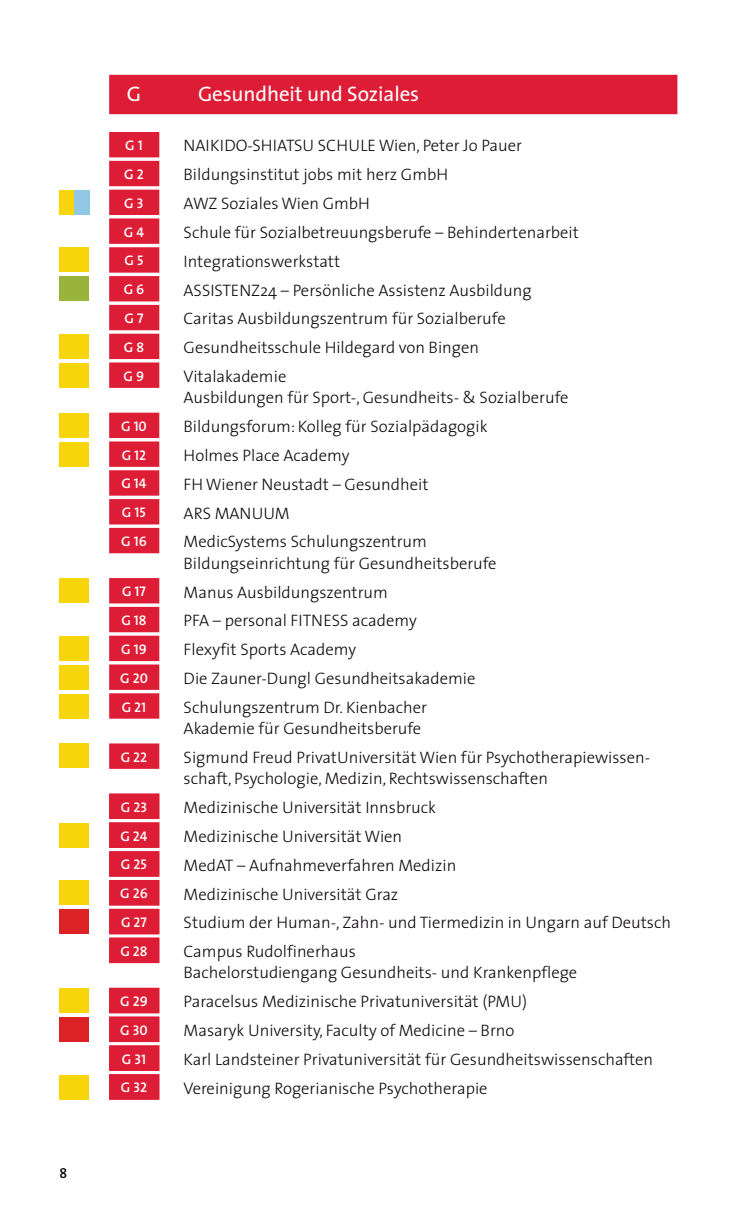
<style>
.page{position:relative;width:737px;height:1226px;background:#fff}
.page>*{position:absolute;margin:0;border:0;box-sizing:border-box;transform-origin:0 0}
.t1{font:21px "The Sans";letter-spacing:-.005em;color:#fff}
.t2{font:300 16.62px/21.3px "The Sans";color:#0d090d}
.t3{font:14px "The Sans Semi Bold Caps";color:#fff}
.t4{font:600 14px "The Sans";color:#0d090d}
</style>
<div class="page">
<div style="left:109px;top:75px;width:568px;height:39px;background:#dd1d35"></div>
<div style="left:109px;top:132px;width:50px;height:25px;background:#dd1d35"></div>
<div style="left:109px;top:161px;width:50px;height:25px;background:#dd1d35"></div>
<div style="left:109px;top:190px;width:50px;height:25px;background:#dd1d35"></div>
<div style="left:109px;top:218px;width:50px;height:26px;background:#dd1d35"></div>
<div style="left:109px;top:247px;width:50px;height:25px;background:#dd1d35"></div>
<div style="left:109px;top:276px;width:50px;height:25px;background:#dd1d35"></div>
<div style="left:109px;top:305px;width:50px;height:25px;background:#dd1d35"></div>
<div style="left:109px;top:333px;width:50px;height:26px;background:#dd1d35"></div>
<div style="left:109px;top:362px;width:50px;height:26px;background:#dd1d35"></div>
<div style="left:109px;top:412px;width:50px;height:26px;background:#dd1d35"></div>
<div style="left:109px;top:441px;width:50px;height:26px;background:#dd1d35"></div>
<div style="left:109px;top:470px;width:50px;height:25px;background:#dd1d35"></div>
<div style="left:109px;top:499px;width:50px;height:25px;background:#dd1d35"></div>
<div style="left:109px;top:528px;width:50px;height:25px;background:#dd1d35"></div>
<div style="left:109px;top:578px;width:50px;height:25px;background:#dd1d35"></div>
<div style="left:109px;top:607px;width:50px;height:25px;background:#dd1d35"></div>
<div style="left:109px;top:635px;width:50px;height:26px;background:#dd1d35"></div>
<div style="left:109px;top:664px;width:50px;height:25px;background:#dd1d35"></div>
<div style="left:109px;top:693px;width:50px;height:25px;background:#dd1d35"></div>
<div style="left:109px;top:743px;width:50px;height:25px;background:#dd1d35"></div>
<div style="left:109px;top:793px;width:50px;height:26px;background:#dd1d35"></div>
<div style="left:109px;top:822px;width:50px;height:25px;background:#dd1d35"></div>
<div style="left:109px;top:851px;width:50px;height:25px;background:#dd1d35"></div>
<div style="left:109px;top:880px;width:50px;height:25px;background:#dd1d35"></div>
<div style="left:109px;top:908px;width:50px;height:26px;background:#dd1d35"></div>
<div style="left:109px;top:937px;width:50px;height:26px;background:#dd1d35"></div>
<div style="left:109px;top:987px;width:50px;height:26px;background:#dd1d35"></div>
<div style="left:109px;top:1016px;width:50px;height:25px;background:#dd1d35"></div>
<div style="left:109px;top:1045px;width:50px;height:25px;background:#dd1d35"></div>
<div style="left:109px;top:1074px;width:50px;height:25px;background:#dd1d35"></div>
<div style="left:60px;top:190px;width:29px;height:25px;background:#f6d60a"></div>
<div style="left:74px;top:190px;width:15px;height:25px;background:#8fc7e4"></div>
<div style="left:60px;top:247px;width:29px;height:25px;background:#f6d60a"></div>
<div style="left:60px;top:276px;width:29px;height:25px;background:#98b43a"></div>
<div style="left:60px;top:334px;width:29px;height:25px;background:#f6d60a"></div>
<div style="left:60px;top:363px;width:29px;height:24px;background:#f6d60a"></div>
<div style="left:60px;top:413px;width:29px;height:24px;background:#f6d60a"></div>
<div style="left:60px;top:442px;width:29px;height:24px;background:#f6d60a"></div>
<div style="left:60px;top:578px;width:29px;height:25px;background:#f6d60a"></div>
<div style="left:60px;top:636px;width:29px;height:25px;background:#f6d60a"></div>
<div style="left:60px;top:665px;width:29px;height:25px;background:#f6d60a"></div>
<div style="left:60px;top:694px;width:29px;height:25px;background:#f6d60a"></div>
<div style="left:60px;top:743px;width:29px;height:25px;background:#f6d60a"></div>
<div style="left:60px;top:822px;width:29px;height:25px;background:#f6d60a"></div>
<div style="left:60px;top:880px;width:29px;height:25px;background:#f6d60a"></div>
<div style="left:60px;top:909px;width:29px;height:24px;background:#dc2226"></div>
<div style="left:60px;top:987px;width:29px;height:25px;background:#f6d60a"></div>
<div style="left:60px;top:1017px;width:29px;height:24px;background:#dc2226"></div>
<div style="left:60px;top:1074px;width:29px;height:25px;background:#f6d60a"></div>
<p class="t4" style="left:60px;top:1167px;width:9px">8</p>
<p class="t1" style="left:127px;top:86px;width:16px">G</p>
<p class="t1" style="left:198px;top:86px;width:223px">Gesundheit und Soziales</p>
<p class="t3" style="left:125px;top:141px;width:19px">G 1</p>
<p class="t2" style="left:184px;top:137px;width:340px">NAIKIDO-SHIATSU SCHULE Wien, Peter Jo Pauer</p>
<p class="t3" style="left:124px;top:169px;width:21px">G 2</p>
<p class="t2" style="left:184px;top:166px;width:266px">Bildungsinstitut jobs mit herz GmbH</p>
<p class="t3" style="left:124px;top:198px;width:21px">G 3</p>
<p class="t2" style="left:184px;top:194px;width:188px">AWZ Soziales Wien GmbH</p>
<p class="t3" style="left:124px;top:227px;width:22px">G 4</p>
<p class="t2" style="left:184px;top:223px;width:397px">Schule für Sozialbetreuungsberufe – Behindertenarbeit</p>
<p class="t3" style="left:124px;top:256px;width:21px">G 5</p>
<p class="t2" style="left:184px;top:252px;width:158px">Integrationswerkstatt</p>
<p class="t3" style="left:124px;top:285px;width:22px">G 6</p>
<p class="t2" style="left:184px;top:281px;width:349px">ASSISTENZ24 – Persönliche Assistenz Ausbildung</p>
<p class="t3" style="left:124px;top:313px;width:20px">G 7</p>
<p class="t2" style="left:184px;top:309px;width:323px">Caritas Ausbildungszentrum für Sozialberufe</p>
<p class="t3" style="left:124px;top:342px;width:22px">G 8</p>
<p class="t2" style="left:184px;top:338px;width:297px">Gesundheitsschule Hildegard von Bingen</p>
<p class="t3" style="left:124px;top:371px;width:22px">G 9</p>
<p class="t2" style="left:184px;top:367px;width:386px">Vitalakademie<br>Ausbildungen für Sport-, Gesundheits- &amp; Sozialberufe</p>
<p class="t3" style="left:121px;top:421px;width:27px">G 10</p>
<p class="t2" style="left:184px;top:417px;width:305px">Bildungsforum: Kolleg für Sozialpädagogik</p>
<p class="t3" style="left:122px;top:450px;width:26px">G 12</p>
<p class="t2" style="left:184px;top:446px;width:167px">Holmes Place Academy</p>
<p class="t3" style="left:121px;top:479px;width:27px">G 14</p>
<p class="t2" style="left:184px;top:475px;width:246px">FH Wiener Neustadt – Gesundheit</p>
<p class="t3" style="left:122px;top:508px;width:25px">G 15</p>
<p class="t2" style="left:184px;top:504px;width:108px">ARS MANUUM</p>
<p class="t3" style="left:121px;top:536px;width:27px">G 16</p>
<p class="t2" style="left:184px;top:532px;width:314px">MedicSystems Schulungszentrum<br>Bildungseinrichtung für Gesundheitsberufe</p>
<p class="t3" style="left:122px;top:586px;width:25px">G 17</p>
<p class="t2" style="left:184px;top:582px;width:206px">Manus Ausbildungszentrum</p>
<p class="t3" style="left:121px;top:615px;width:27px">G 18</p>
<p class="t2" style="left:184px;top:611px;width:235px">PFA – personal FITNESS academy</p>
<p class="t3" style="left:121px;top:644px;width:27px">G 19</p>
<p class="t2" style="left:184px;top:640px;width:174px">Flexyfit Sports Academy</p>
<p class="t3" style="left:120px;top:673px;width:29px">G 20</p>
<p class="t2" style="left:184px;top:669px;width:293px">Die Zauner-Dungl Gesundheitsakademie</p>
<p class="t3" style="left:122px;top:702px;width:26px">G 21</p>
<p class="t2" style="left:184px;top:698px;width:245px">Schulungszentrum Dr. Kienbacher<br>Akademie für Gesundheitsberufe</p>
<p class="t3" style="left:121px;top:752px;width:28px">G 22</p>
<p class="t2" style="left:184px;top:748px;width:468px">Sigmund Freud PrivatUniversität Wien für Psychotherapiewissen&shy;schaft, Psychologie, Medizin, Rechtswissenschaften</p>
<p class="t3" style="left:121px;top:802px;width:28px">G 23</p>
<p class="t2" style="left:184px;top:798px;width:254px">Medizinische Universität Innsbruck</p>
<p class="t3" style="left:120px;top:831px;width:29px">G 24</p>
<p class="t2" style="left:184px;top:827px;width:220px">Medizinische Universität Wien</p>
<p class="t3" style="left:121px;top:860px;width:28px">G 25</p>
<p class="t2" style="left:184px;top:856px;width:274px">MedAT – Aufnahmeverfahren Medizin</p>
<p class="t3" style="left:120px;top:888px;width:29px">G 26</p>
<p class="t2" style="left:184px;top:884px;width:216px">Medizinische Universität Graz</p>
<p class="t3" style="left:121px;top:917px;width:27px">G 27</p>
<p class="t2" style="left:184px;top:913px;width:489px">Studium der Human-, Zahn- und Tiermedizin in Ungarn auf Deutsch</p>
<p class="t3" style="left:120px;top:946px;width:29px">G 28</p>
<p class="t2" style="left:184px;top:942px;width:395px">Campus Rudolfinerhaus<br>Bachelorstudiengang Gesundheits- und Krankenpflege</p>
<p class="t3" style="left:120px;top:996px;width:29px">G 29</p>
<p class="t2" style="left:184px;top:992px;width:345px">Paracelsus Medizinische Privatuniversität (PMU)</p>
<p class="t3" style="left:120px;top:1025px;width:29px">G 30</p>
<p class="t2" style="left:184px;top:1021px;width:332px">Masaryk University, Faculty of Medicine – Brno</p>
<p class="t3" style="left:122px;top:1054px;width:26px">G 31</p>
<p class="t2" style="left:184px;top:1050px;width:471px">Karl Landsteiner Privatuniversität für Gesundheitswissenschaften</p>
<p class="t3" style="left:121px;top:1082px;width:28px">G 32</p>
<p class="t2" style="left:184px;top:1078px;width:305px">Vereinigung Rogerianische Psychotherapie</p>
</div>
